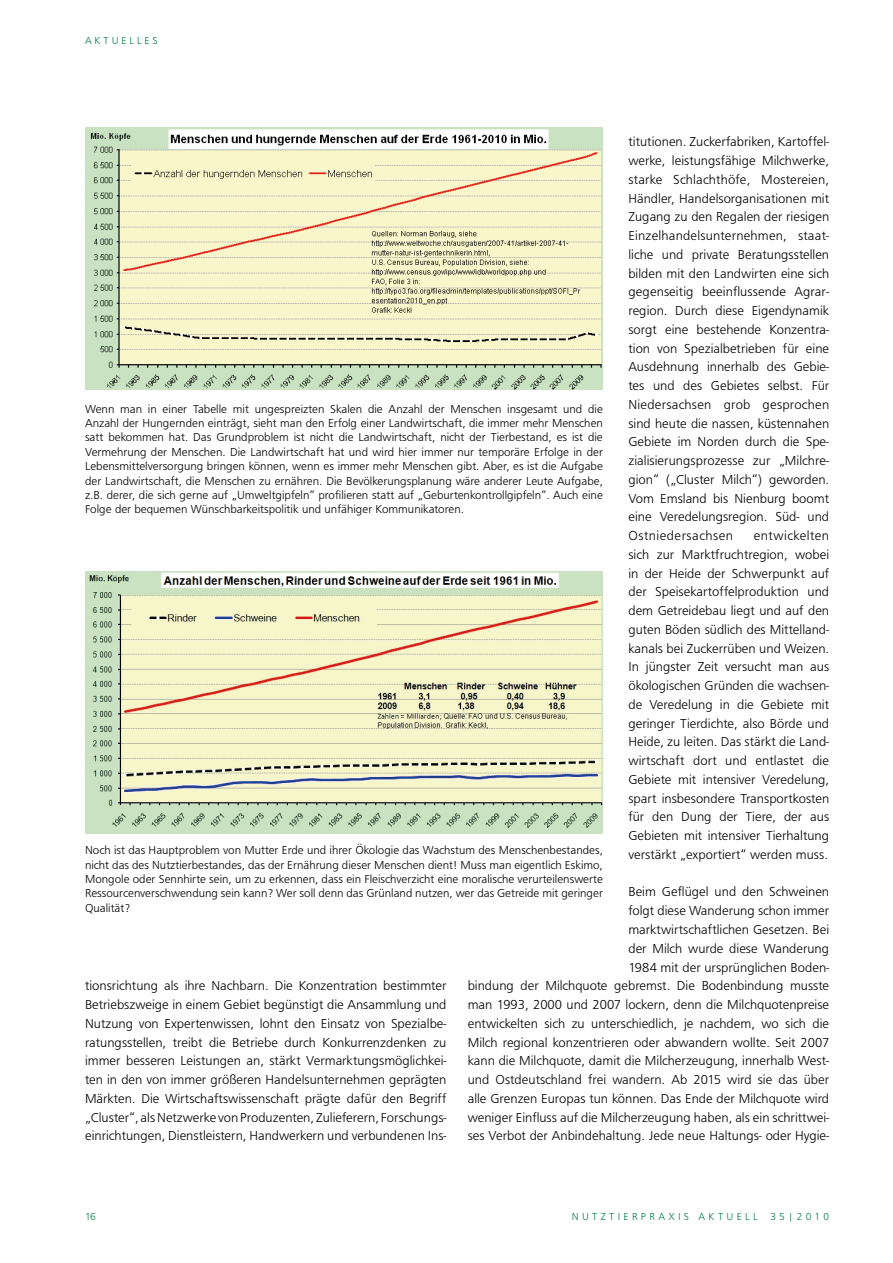
<style>
.page{position:relative;width:893px;height:1263px;background:#fff}
.page>*{position:absolute;margin:0;border:0;box-sizing:border-box;transform-origin:0 0}
.t1{font:300 13.5px/18.8px "Frutus T";color:#000;text-align:justify}
.t2{font:300 12px/14.4px "Frutus T";color:#000;text-align:justify}
.t3{font:300 10.5px "Frutus T";color:#007c47}
</style>
<div class="page">
<img style="left:86px;top:128px;width:517px;height:262px">
<img style="left:86px;top:571px;width:517px;height:263px">
<p class="t3" style="left:85px;top:35px;width:74px">A K T U E L L E S</p>
<p class="t1" style="left:628px;top:132px;width:202px">titutionen. Zuckerfabriken, Kartoffel&shy;werke, leistungsfähige Milchwerke, starke Schlachthöfe, Mostereien, Händler, Handelsorganisationen mit Zugang zu den Regalen der riesigen Einzelhandelsunternehmen, staat&shy;liche und private Beratungsstellen bilden mit den Landwirten eine sich gegenseitig beeinflussende Agrar&shy;region. Durch diese Eigendynamik sorgt eine bestehende Konzentra&shy;tion von Spezialbetrieben für eine Ausdehnung innerhalb des Gebie&shy;tes und des Gebietes selbst. Für Niedersachsen grob gesprochen sind heute die nassen, küstennahen Gebiete im Norden durch die Spe&shy;zialisierungsprozesse zur „Milchre&shy;gion“ („Cluster Milch“) geworden.<br>Vom Emsland bis Nienburg boomt eine Veredelungsregion. Süd- und Ostniedersachsen</p>
<p class="t2" style="left:85px;top:401px;width:519px">Wenn man in einer Tabelle mit ungespreizten Skalen die Anzahl der Menschen insgesamt und die Anzahl der Hungernden einträgt, sieht man den Erfolg einer Landwirtschaft, die immer mehr Menschen satt bekommen hat. Das Grundproblem ist nicht die Landwirtschaft, nicht der Tierbestand, es ist die Vermehrung der Menschen. Die Landwirtschaft hat und wird hier immer nur temporäre Erfolge in der Lebensmittelversorgung bringen können, wenn es immer mehr Menschen gibt. Aber, es ist die Aufgabe der Landwirtschaft, die Menschen zu ernähren. Die Bevölkerungsplanung wäre anderer Leute Aufgabe, z.B. derer, die sich gerne auf „Umweltgipfeln“ profilieren statt auf „Geburtenkontrollgipfeln“. Auch eine Folge der bequemen Wünschbarkeitspolitik und unfähiger Kommunikatoren.</p>
<p class="t1" style="left:628px;top:526px;width:202px;text-indent:125px">entwickelten sich zur Marktfruchtregion, wobei in der Heide der Schwerpunkt auf der Speisekartoffelproduktion und dem Getreidebau liegt und auf den guten Böden südlich des Mittelland&shy;kanals bei Zuckerrüben und Weizen.<br>In jüngster Zeit versucht man aus ökologischen Gründen die wachsen&shy;de Veredelung in die Gebiete mit geringer Tierdichte, also Börde und Heide, zu leiten. Das stärkt die Land&shy;wirtschaft dort und entlastet die Gebiete mit intensiver Veredelung, spart insbesondere Transportkosten für den Dung der Tiere, der aus Gebieten mit intensiver Tierhaltung verstärkt „exportiert“ werden muss.</p>
<p class="t1" style="left:468px;top:882px;width:363px;text-align:right">Beim Geflügel und den Schweinen<br>folgt diese Wanderung schon immer<br>marktwirtschaftlichen Gesetzen. Bei<br>der Milch wurde diese Wanderung<br>1984 mit der ursprünglichen Boden-<br>bindung der Milchquote gebremst. Die Bodenbindung musste man 1993, 2000 und 2007 lockern, denn die Milchquotenpreise entwickelten sich zu unterschiedlich, je nachdem, wo sich die Milch regional konzentrieren oder abwandern wollte. Seit 2007 kann die Milchquote, damit die Milcherzeugung, innerhalb West&shy;und Ostdeutschland frei wandern. Ab 2015 wird sie das über alle Grenzen Europas tun können. Das Ende der Milchquote wird weniger Einfluss auf die Milcherzeugung haben, als ein schrittwei&shy;ses Verbot der Anbindehaltung. Jede neue Haltungs- oder Hygie-</p>
<p class="t2" style="left:85px;top:843px;width:519px">Noch ist das Hauptproblem von Mutter Erde und ihrer Ökologie das Wachstum des Menschenbestandes, nicht das des Nutztierbestandes, das der Ernährung dieser Menschen dient! Muss man eigentlich Eskimo, Mongole oder Sennhirte sein, um zu erkennen, dass ein Fleischverzicht eine moralische verurteilenswerte Ressourcenverschwendung sein kann? Wer soll denn das Grünland nutzen, wer das Getreide mit geringer Qualität?</p>
<p class="t1" style="left:85px;top:976px;width:363px">tionsrichtung als ihre Nachbarn. Die Konzentration bestimmter Betriebszweige in einem Gebiet begünstigt die Ansammlung und Nutzung von Expertenwissen, lohnt den Einsatz von Spezialbe&shy;ratungsstellen, treibt die Betriebe durch Konkurrenzdenken zu immer besseren Leistungen an, stärkt Vermarktungsmöglichkei&shy;ten in den von immer größeren Handelsunternehmen geprägten Märkten. Die Wirtschaftswissenschaft prägte dafür den Begriff „Cluster“, als Netzwerke von Produzenten, Zulieferern, Forschungs&shy;einrichtungen, Dienstleistern, Handwerkern und verbundenen Ins-</p>
<p class="t3" style="left:85px;top:1210px;width:12px">16</p>
<p class="t3" style="left:572px;top:1210px;width:259px">N U T Z T I E R P R A X I S A K T U E L L 3 5 | 2 0 1 0</p>
</div>
